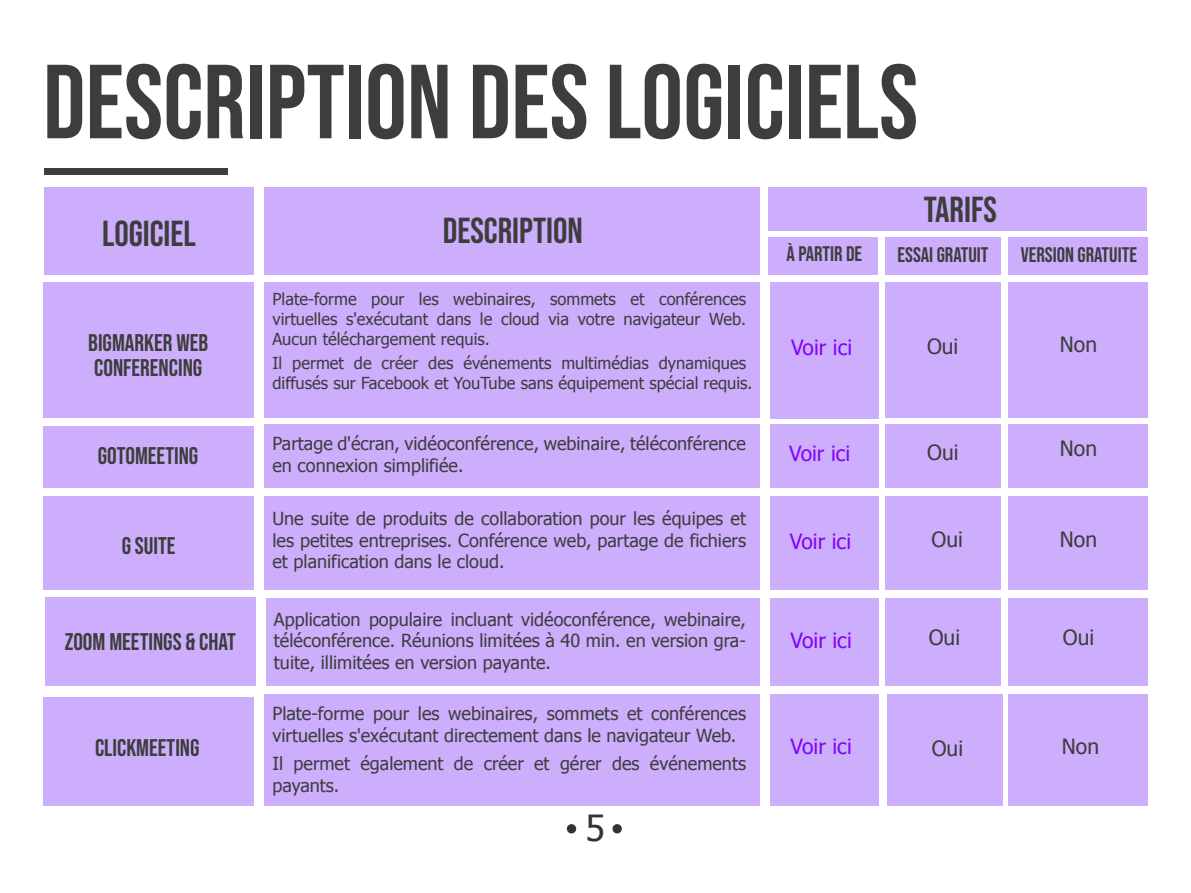
<style>
.page{position:relative;width:1191px;height:893px;background:#fff}
.page>*{position:absolute;margin:0;border:0;box-sizing:border-box;transform-origin:0 0}
.t1{font:105px "Bebas Neue";color:#3d3d3d}
.t2{font:36px "Bebas Neue";color:#3d3d3d}
.t3{font:36px "Tahoma";color:#333}
.t4{font:24px/24.3px "Bebas Neue";color:#3d3d3d}
.t5{font:21px "Bebas Neue";color:#3d3d3d}
.t6{font:21px "Tahoma";color:#8103fc}
.t7{font:21px "Tahoma";color:#3d3d3d}
.t8{font:18px/21.6px "Tahoma";color:#3d3d3d}
.t9{font:16.5px/19.8px "Tahoma";color:#3d3d3d;text-align:justify}
</style>
<div class="page">
<div style="left:44px;top:168px;width:184px;height:7px;background:#3d3d3d"></div>
<div style="left:567px;top:824px;width:9px;height:9px;background:#333;border-radius:50%"></div>
<div style="left:612px;top:824px;width:10px;height:9px;background:#333;border-radius:50%"></div>
<div style="left:264px;top:188px;width:495px;height:86px;background:#cdaefc"></div>
<div style="left:44px;top:282px;width:210px;height:135px;background:#cdaefc"></div>
<div style="left:44px;top:188px;width:210px;height:86px;background:#cdaefc"></div>
<div style="left:44px;top:426px;width:210px;height:62px;background:#cdaefc"></div>
<div style="left:264px;top:282px;width:495px;height:135px;background:#cdaefc"></div>
<div style="left:264px;top:424px;width:495px;height:64px;background:#cdaefc"></div>
<div style="left:44px;top:496px;width:210px;height:94px;background:#cdaefc"></div>
<div style="left:264px;top:496px;width:495px;height:94px;background:#cdaefc"></div>
<div style="left:45px;top:597px;width:210px;height:89px;background:#cdaefc"></div>
<div style="left:266px;top:598px;width:493px;height:88px;background:#cdaefc"></div>
<div style="left:44px;top:698px;width:210px;height:108px;background:#cdaefc"></div>
<div style="left:264px;top:694px;width:495px;height:112px;background:#cdaefc"></div>
<div style="left:768px;top:188px;width:378px;height:43px;background:#cdaefc"></div>
<div style="left:768px;top:237px;width:110px;height:37px;background:#cdaefc"></div>
<div style="left:885px;top:237px;width:116px;height:37px;background:#cdaefc"></div>
<div style="left:1008px;top:237px;width:140px;height:37px;background:#cdaefc"></div>
<div style="left:770px;top:282px;width:108px;height:136px;background:#cdaefc"></div>
<div style="left:885px;top:282px;width:116px;height:135px;background:#cdaefc"></div>
<div style="left:1008px;top:282px;width:140px;height:135px;background:#cdaefc"></div>
<div style="left:770px;top:424px;width:108px;height:64px;background:#cdaefc"></div>
<div style="left:885px;top:424px;width:116px;height:64px;background:#cdaefc"></div>
<div style="left:1008px;top:424px;width:140px;height:64px;background:#cdaefc"></div>
<div style="left:770px;top:496px;width:108px;height:94px;background:#cdaefc"></div>
<div style="left:885px;top:496px;width:116px;height:94px;background:#cdaefc"></div>
<div style="left:1008px;top:496px;width:140px;height:94px;background:#cdaefc"></div>
<div style="left:770px;top:598px;width:108px;height:88px;background:#cdaefc"></div>
<div style="left:885px;top:598px;width:116px;height:88px;background:#cdaefc"></div>
<div style="left:1008px;top:598px;width:140px;height:88px;background:#cdaefc"></div>
<div style="left:770px;top:694px;width:108px;height:112px;background:#cdaefc"></div>
<div style="left:887px;top:694px;width:115px;height:112px;background:#cdaefc"></div>
<div style="left:1008px;top:694px;width:140px;height:112px;background:#cdaefc"></div>
<h1 class="t1" style="left:43px;top:42px;width:876px">DESCRIPTION DES LOGICIELS</h1>
<h2 class="t2" style="left:102px;top:213px;width:95px">LOGICIEL</h2>
<h2 class="t2" style="left:443px;top:211px;width:142px">DESCRIPTION</h2>
<h2 class="t2" style="left:923px;top:189px;width:75px">TARIFS</h2>
<p class="t5" style="left:786px;top:242px;width:77px">À PARTIR DE</p>
<p class="t5" style="left:897px;top:242px;width:92px">ESSAI GRATUIT</p>
<p class="t5" style="left:1020px;top:242px;width:118px">VERSION GRATUITE</p>
<h3 class="t4" style="left:88px;top:331px;width:121px">BIGMARKER WEB<br>CONFERENCING</h3>
<p class="t9" style="left:272px;top:288px;width:475px">Plate-forme pour les webinaires, sommets et conférences virtuelles s'exécutant dans le cloud via votre navigateur Web.<br>Aucun téléchargement requis.</p>
<p class="t9" style="left:272px;top:352px;width:481px">Il permet de créer des événements multimédias dynamiques diffusés sur Facebook et YouTube sans équipement spécial requis.</p>
<p class="t6" style="left:791px;top:333px;width:63px">Voir ici</p>
<p class="t7" style="left:927px;top:332px;width:33px">Oui</p>
<p class="t7" style="left:1060px;top:331px;width:39px">Non</p>
<h3 class="t4" style="left:98px;top:444px;width:102px">GOTOMEETING</h3>
<p class="t8" style="left:272px;top:432px;width:475px">Partage d'écran, vidéoconférence, webinaire, téléconférence en connexion simplifiée.</p>
<p class="t6" style="left:789px;top:439px;width:63px">Voir ici</p>
<p class="t7" style="left:927px;top:438px;width:33px">Oui</p>
<p class="t7" style="left:1060px;top:434px;width:39px">Non</p>
<h3 class="t4" style="left:122px;top:533px;width:55px">G SUITE</h3>
<p class="t8" style="left:272px;top:507px;width:475px;text-align:justify">Une suite de produits de collaboration pour les équipes et les petites entreprises. Conférence web, partage de fichiers et planification dans le cloud.</p>
<p class="t6" style="left:790px;top:527px;width:63px">Voir ici</p>
<p class="t7" style="left:931px;top:525px;width:33px">Oui</p>
<p class="t7" style="left:1060px;top:526px;width:39px">Non</p>
<h3 class="t4" style="left:65px;top:629px;width:173px">ZOOM MEETINGS &amp; CHAT</h3>
<p class="t8" style="left:274px;top:607px;width:473px;text-align:justify">Application populaire incluant vidéoconférence, webinaire, téléconférence. Réunions limitées à 40 min. en version gra&shy;tuite, illimitées en version payante.</p>
<p class="t6" style="left:790px;top:626px;width:63px">Voir ici</p>
<p class="t7" style="left:928px;top:623px;width:33px">Oui</p>
<p class="t7" style="left:1062px;top:623px;width:33px">Oui</p>
<h3 class="t4" style="left:95px;top:735px;width:106px">CLICKMEETING</h3>
<p class="t8" style="left:272px;top:702px;width:475px">Plate-forme pour les webinaires, sommets et conférences virtuelles s'exécutant directement dans le navigateur Web.</p>
<p class="t8" style="left:272px;top:752px;width:475px">Il permet également de créer et gérer des événements payants.</p>
<p class="t6" style="left:790px;top:732px;width:63px">Voir ici</p>
<p class="t7" style="left:931px;top:734px;width:33px">Oui</p>
<p class="t7" style="left:1062px;top:732px;width:39px">Non</p>
<h2 class="t3" style="left:585px;top:804px;width:21px">5</h2>
</div>
